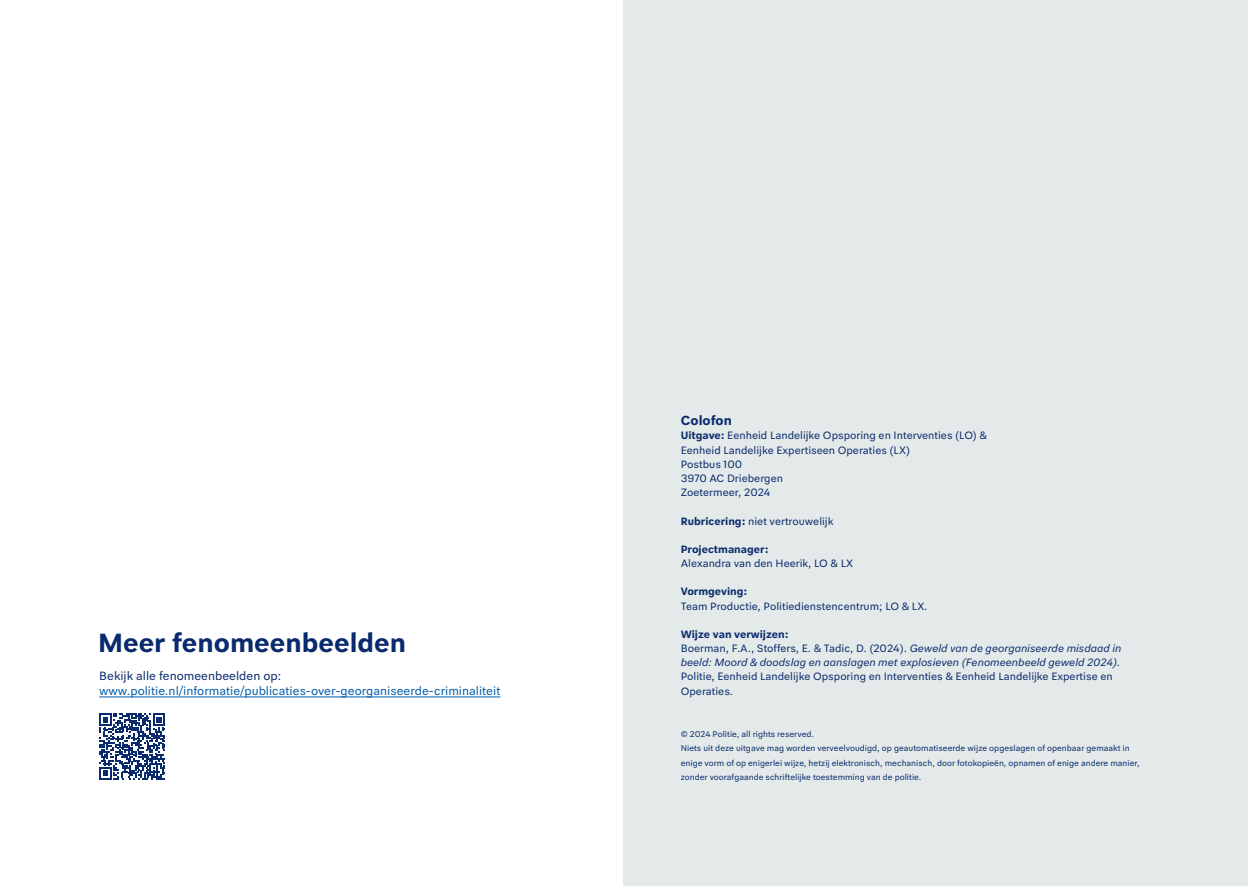
<style>
.page{position:relative;width:1248px;height:886px;background:#fff}
.page>*{position:absolute;margin:0;border:0;box-sizing:border-box;transform-origin:0 0}
.t1{font:700 27.5px "Politie Text";color:#092a6d}
.t2{font:700 13.75px "Politie Text";color:#092a6d}
.t3{font:12.5px "Politie Text";color:#005dac}
.t4{font:12.5px "Politie Text";color:#092a6d}
.t5{font:11.12px/14.1px "Politie Text";color:#092a6d}
.t6{font:italic 11.12px/14.1px "Politie Text";color:#092a6d}
.t7{font:700 11.12px "Politie Text";color:#092a6d}
.t8{font:8.75px/14.1px "Politie Text";color:#092a6d}
.s1{font-weight:700}
.s2{font-weight:700;font-style:normal}
.s3{font-style:normal}
</style>
<div class="page">
<svg style="left:99px;top:713px;width:66px;height:66px"></svg>
<hr style="left:99px;top:697px;width:401px;height:1px;background:#005dac">
<div style="left:623px;top:0;width:624px;height:886px;background:#e4e9e9"></div>
<h1 class="t1" style="left:98px;top:626px;width:309px">Meer fenomeenbeelden</h1>
<p class="t4" style="left:99px;top:669px;width:184px">Bekijk alle fenomeenbeelden op:</p>
<p class="t3" style="left:99px;top:683px;width:402px">www.politie.nl/informatie/publicaties-over-georganiseerde-criminaliteit</p>
<p class="t2" style="left:680px;top:412px;width:53px">Colofon</p>
<p class="t5" style="left:680px;top:428px;width:308px"><span class="s1">Uitgave:</span> Eenheid Landelijke Opsporing en Interventies (LO) &amp;<br>Eenheid Landelijke Expertiseen Operaties (LX)<br>Postbus 100<br>3970 AC Driebergen<br>Zoetermeer, 2024</p>
<p class="t5" style="left:680px;top:513px;width:154px"><span class="s1">Rubricering:</span> niet vertrouwelijk</p>
<p class="t7" style="left:680px;top:542px;width:89px">Projectmanager:</p>
<p class="t5" style="left:680px;top:556px;width:174px">Alexandra van den Heerik, LO &amp; LX</p>
<p class="t7" style="left:680px;top:585px;width:68px">Vormgeving:</p>
<p class="t5" style="left:680px;top:598px;width:248px">Team Productie, Politiedienstencentrum; LO &amp; LX.</p>
<p class="t6" style="left:680px;top:627px;width:442px"><span class="s2">Wijze van verwijzen:<br></span><span class="s3">Boerman, F.A., Stoffers, E. &amp; Tadic, D. (2024).</span> Geweld van de georganiseerde misdaad in beeld: Moord &amp; doodslag en aanslagen met explosieven (Fenomeenbeeld geweld 2024).</p>
<p class="t5" style="left:680px;top:669px;width:433px">Politie, Eenheid Landelijke Opsporing en Interventies &amp; Eenheid Landelijke Expertise en<br>Operaties.</p>
<p class="t8" style="left:680px;top:727px;width:460px">© 2024 Politie, all rights reserved.<br>Niets uit deze uitgave mag worden verveelvoudigd, op geautomatiseerde wijze opgeslagen of openbaar gemaakt in enige vorm of op enigerlei wijze, hetzij elektronisch, mechanisch, door fotokopieën, opnamen of enige andere manier, zonder voorafgaande schriftelijke toestemming van de politie.</p>
</div>
